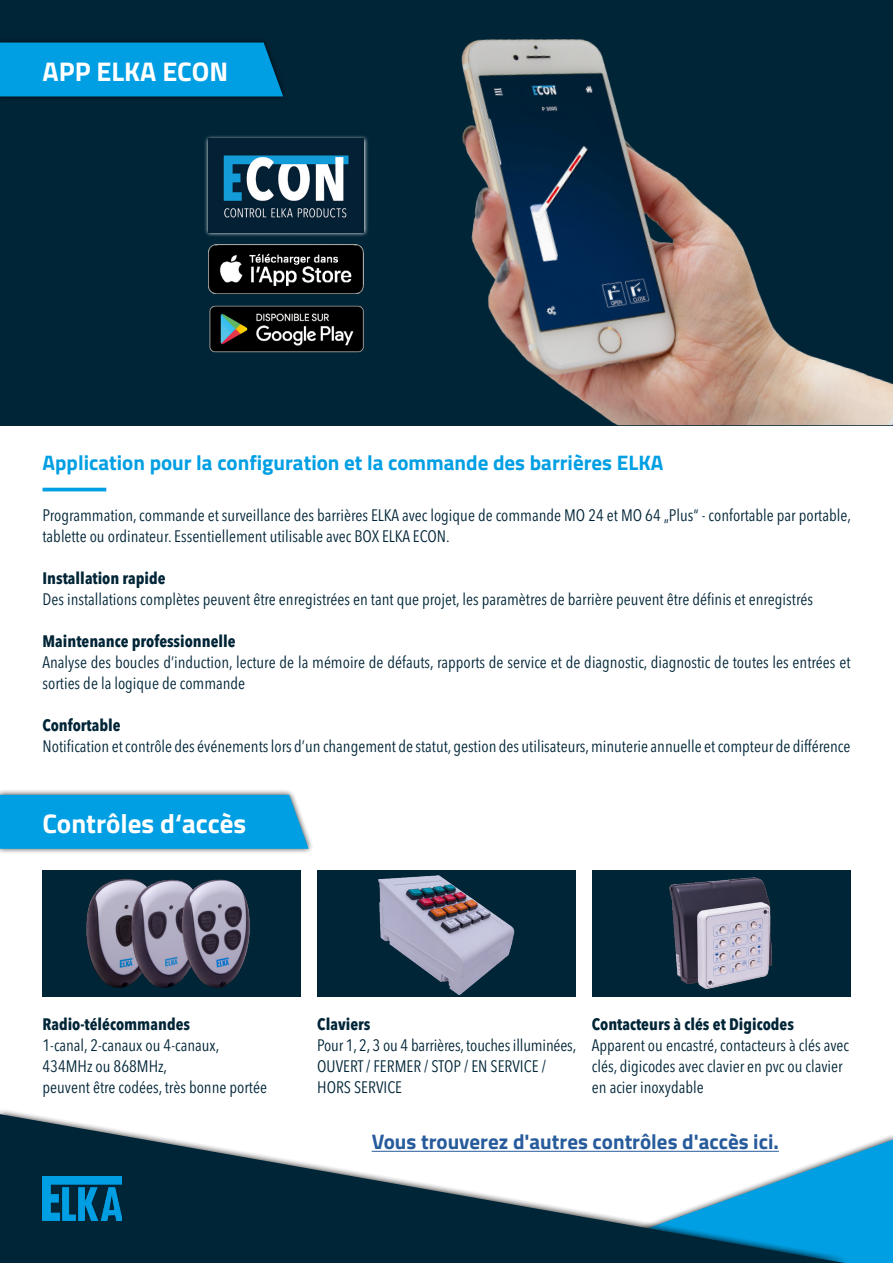
<style>
.page{position:relative;width:893px;height:1263px;background:#fff}
.page>*{position:absolute;margin:0;border:0;box-sizing:border-box;transform-origin:0 0}
.t1{font:700 27px "Titillium Web";color:#fff}
.t2{font:700 21px "Titillium Web";color:#009fe3}
.t3{font:700 21px "Titillium Web";color:#275b9c}
.t4{font:condensed 16.5px/21px "Avenir Next LT Pro";color:#002537}
.t5{font:700 condensed 16.5px "Avenir Next LT Pro";color:#002537}
</style>
<div class="page">
<div style="left:0;top:0;width:893px;height:425px;background:#002537"></div>
<img style="left:208px;top:39px;width:685px;height:386px">
<hr style="left:43px;top:488px;width:63px;height:3px;background:#009fe3">
<div style="left:0;top:37px;width:289px;height:65px;background:#000;opacity:.75"></div>
<div style="left:0;top:43px;width:283px;height:53px;background:#009fe3"></div>
<div style="left:0;top:789px;width:314px;height:66px;background:#000;opacity:.75"></div>
<div style="left:0;top:795px;width:309px;height:54px;background:#009fe3"></div>
<svg style="left:850px;top:1139px;width:43px;height:124px;background:#0fa3e2"></svg>
<svg style="left:0;top:1110px;width:850px;height:153px"></svg>
<svg style="left:0;top:1114px;width:845px;height:149px"></svg>
<img style="left:43px;top:1176px;width:79px;height:44px">
<img style="left:209px;top:244px;width:155px;height:49px">
<img style="left:209px;top:306px;width:155px;height:46px">
<svg style="left:205px;top:134px;width:163px;height:103px"></svg>
<img style="left:209px;top:139px;width:155px;height:93px">
<div style="left:592px;top:870px;width:258px;height:126px;background:#002537"></div>
<img style="left:669px;top:877px;width:102px;height:112px">
<div style="left:317px;top:870px;width:259px;height:126px;background:#002537"></div>
<img style="left:379px;top:875px;width:135px;height:119px">
<div style="left:43px;top:870px;width:258px;height:126px;background:#002537"></div>
<img style="left:86px;top:879px;width:46px;height:109px">
<img style="left:132px;top:879px;width:50px;height:108px">
<img style="left:182px;top:879px;width:67px;height:108px">
<hr style="left:372px;top:1151px;width:407px;height:1px;background:#275b9c">
<h1 class="t1" style="left:43px;top:51px;width:187px">APP ELKA ECON</h1>
<p class="t2" style="left:43px;top:447px;width:622px">Application pour la configuration et la commande des barrières ELKA</p>
<p class="t4" style="left:43px;top:505px;width:810px">Programmation, commande et surveillance des barrières ELKA avec logique de commande MO 24 et MO 64 „Plus“ - confortable par portable, tablette ou ordinateur. Essentiellement utilisable avec BOX ELKA ECON.</p>
<p class="t5" style="left:43px;top:568px;width:125px">Installation rapide</p>
<p class="t4" style="left:43px;top:589px;width:772px">Des installations complètes peuvent être enregistrées en tant que projet, les paramètres de barrière peuvent être définis et enregistrés</p>
<p class="t5" style="left:43px;top:631px;width:195px">Maintenance professionnelle</p>
<p class="t4" style="left:43px;top:652px;width:809px">Analyse des boucles d’induction, lecture de la mémoire de défauts, rapports de service et de diagnostic, diagnostic de toutes les entrées et sorties de la logique de commande</p>
<p class="t5" style="left:43px;top:715px;width:80px">Confortable</p>
<p class="t4" style="left:43px;top:736px;width:809px">Notification et contrôle des événements lors d’un changement de statut, gestion des utilisateurs, minuterie annuelle et compteur de différence</p>
<h1 class="t1" style="left:43px;top:803px;width:205px">Contrôles d‘accès</h1>
<p class="t5" style="left:43px;top:1014px;width:149px">Radio-télécommandes</p>
<p class="t4" style="left:43px;top:1034px;width:226px">1-canal, 2-canaux ou 4-canaux,<br>434MHz ou 868MHz,<br>peuvent être codées, très bonne portée</p>
<p class="t5" style="left:317px;top:1014px;width:55px">Claviers</p>
<p class="t4" style="left:317px;top:1034px;width:261px">Pour 1, 2, 3 ou 4 barrières, touches illuminées,<br>OUVERT / FERMER / STOP / EN SERVICE /<br>HORS SERVICE</p>
<p class="t5" style="left:592px;top:1014px;width:204px">Contacteurs à clés et Digicodes</p>
<p class="t4" style="left:592px;top:1034px;width:259px">Apparent ou encastré, contacteurs à clés avec clés, digicodes avec clavier en pvc ou clavier en acier inoxydable</p>
<p class="t3" style="left:372px;top:1126px;width:409px">Vous trouverez d'autres contrôles d'accès ici.</p>
</div>
